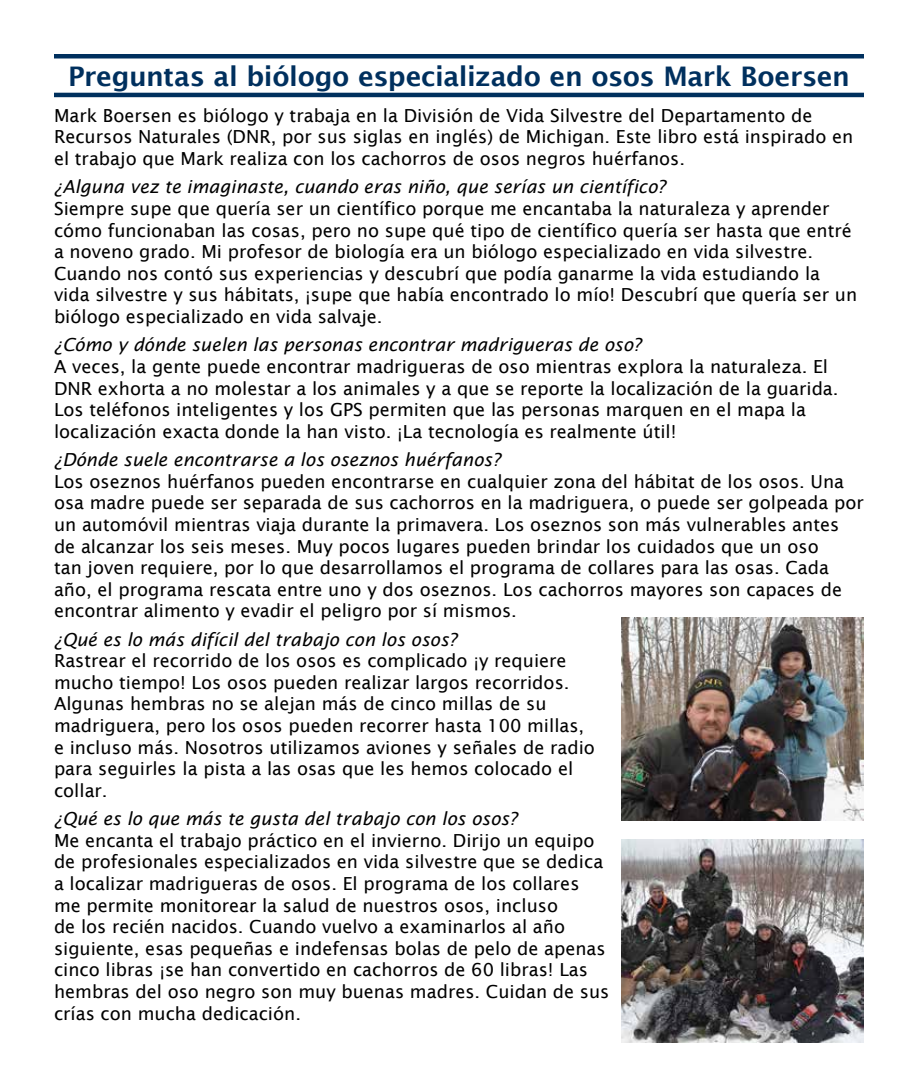
<style>
.page{position:relative;width:918px;height:1080px;background:#fff}
.page>*{position:absolute;margin:0;border:0;box-sizing:border-box;transform-origin:0 0}
.t1{font:600 27px "Lucida Sans";letter-spacing:-.015em;color:#00305e}
.t2{font:18px/21.6px "Lucida Sans";color:#000}
.t3{font:italic 18px "Lucida Sans";color:#000}
</style>
<div class="page">
<hr style="left:54px;top:93px;width:810px;height:4px;background:#00305e">
<hr style="left:54px;top:54px;width:810px;height:4px;background:#00305e">
<img style="left:621px;top:840px;width:243px;height:202px">
<img style="left:621px;top:618px;width:243px;height:202px">
<h1 class="t1" style="left:68px;top:61px;width:783px">Preguntas al biólogo especializado en osos Mark Boersen</h1>
<p class="t2" style="left:54px;top:105px;width:801px">Mark Boersen es biólogo y trabaja en la División de Vida Silvestre del Departamento de<br>Recursos Naturales (DNR, por sus siglas en inglés) de Michigan. Este libro está inspirado en el trabajo que Mark realiza con los cachorros de osos negros huérfanos.</p>
<p class="t3" style="left:54px;top:177px;width:613px">¿Alguna vez te imaginaste, cuando eras niño, que serías un científico?</p>
<p class="t2" style="left:54px;top:198px;width:805px">Siempre supe que quería ser un científico porque me encantaba la naturaleza y aprender cómo funcionaban las cosas, pero no supe qué tipo de científico quería ser hasta que entré a noveno grado. Mi profesor de biología era un biólogo especializado en vida silvestre.<br>Cuando nos contó sus experiencias y descubrí que podía ganarme la vida estudiando la vida silvestre y sus hábitats, ¡supe que había encontrado lo mío! Descubrí que quería ser un biólogo especializado en vida salvaje.</p>
<p class="t3" style="left:54px;top:335px;width:589px">¿Cómo y dónde suelen las personas encontrar madrigueras de oso?</p>
<p class="t2" style="left:54px;top:356px;width:786px">A veces, la gente puede encontrar madrigueras de oso mientras explora la naturaleza. El DNR exhorta a no molestar a los animales y a que se reporte la localización de la guarida.<br>Los teléfonos inteligentes y los GPS permiten que las personas marquen en el mapa la localización exacta donde la han visto. ¡La tecnología es realmente útil!</p>
<p class="t3" style="left:54px;top:449px;width:448px">¿Dónde suele encontrarse a los oseznos huérfanos?</p>
<p class="t2" style="left:54px;top:470px;width:811px">Los oseznos huérfanos pueden encontrarse en cualquier zona del hábitat de los osos. Una osa madre puede ser separada de sus cachorros en la madriguera, o puede ser golpeada por un automóvil mientras viaja durante la primavera. Los oseznos son más vulnerables antes de alcanzar los seis meses. Muy pocos lugares pueden brindar los cuidados que un oso<br>tan joven requiere, por lo que desarrollamos el programa de collares para las osas. Cada año, el programa rescata entre uno y dos oseznos. Los cachorros mayores son capaces de encontrar alimento y evadir el peligro por sí mismos.</p>
<p class="t3" style="left:54px;top:629px;width:405px">¿Qué es lo más difícil del trabajo con los osos?</p>
<p class="t2" style="left:54px;top:650px;width:543px">Rastrear el recorrido de los osos es complicado ¡y requiere mucho tiempo! Los osos pueden realizar largos recorridos.<br>Algunas hembras no se alejan más de cinco millas de su madriguera, pero los osos pueden recorrer hasta 100 millas, e incluso más. Nosotros utilizamos aviones y señales de radio para seguirles la pista a las osas que les hemos colocado el collar.</p>
<p class="t3" style="left:54px;top:809px;width:465px">¿Qué es lo que más te gusta del trabajo con los osos?</p>
<p class="t2" style="left:54px;top:830px;width:557px">Me encanta el trabajo práctico en el invierno. Dirijo un equipo de profesionales especializados en vida silvestre que se dedica a localizar madrigueras de osos. El programa de los collares me permite monitorear la salud de nuestros osos, incluso<br>de los recién nacidos. Cuando vuelvo a examinarlos al año siguiente, esas pequeñas e indefensas bolas de pelo de apenas cinco libras ¡se han convertido en cachorros de 60 libras! Las hembras del oso negro son muy buenas madres. Cuidan de sus crías con mucha dedicación.</p>
</div>
